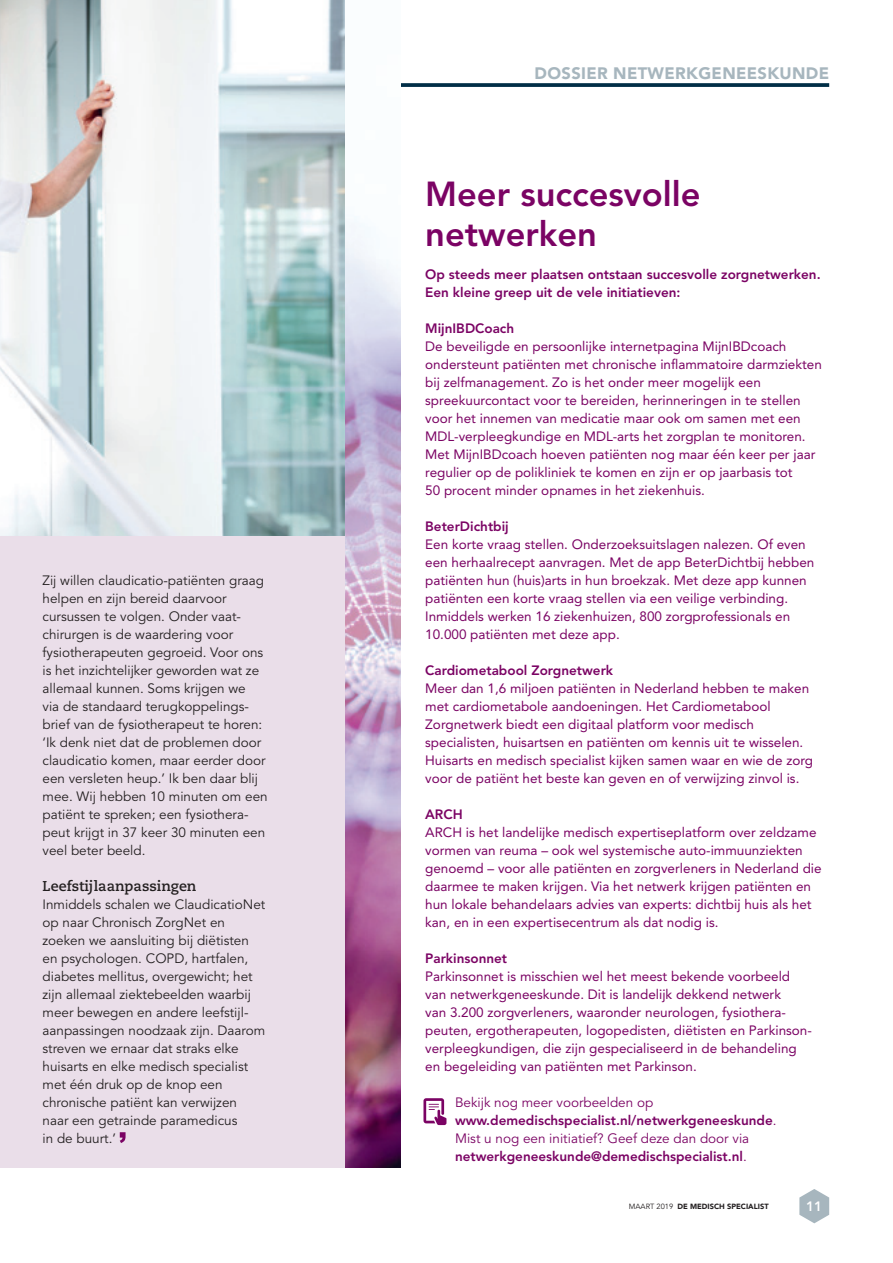
<style>
.page{position:relative;width:893px;height:1263px;background:#fff}
.page>*{position:absolute;margin:0;border:0;box-sizing:border-box;transform-origin:0 0}
.t1{font:800 34.5px/40.5px "Avenir LT";color:#7b0364}
.t2{font:900 16.5px "Avenir LT";letter-spacing:.02em;color:#a7b6be}
.t3{font:700 14.25px "Caecilia";color:#231f20}
.t4{font:13.5px/18px "Avenir LT";color:#7b0364}
.t5{font:13.5px/18px "Avenir";color:#231f20}
.t6{font:800 13.5px/18px "Avenir LT";color:#7b0364}
.t7{font:800 13.5px/18px "Avenir";color:#7b0364}
.t8{font:800 13.5px "Avenir";color:#fff}
.t9{font:900 7.5px "Avenir LT";color:#231f20}
.s1{font-weight:400}
</style>
<div class="page">
<div style="left:0;top:117px;width:345px;height:1050px;background:#eadee9"></div>
<svg style="left:799px;top:1189px;width:30px;height:34px"></svg>
<svg style="left:401px;top:83px;width:428px;height:4px;background:#0f3a51"></svg>
<img style="left:0;top:0;width:345px;height:536px">
<svg style="left:120px;top:1132px;width:6px;height:11px"></svg>
<svg style="left:423px;top:1098px;width:23px;height:27px"></svg>
<img style="left:345px;top:216px;width:55px;height:951px">
<p class="t5" style="left:43px;top:572px;width:227px">Zij willen claudicatio-patiënten graag helpen en zijn bereid daarvoor cursussen te volgen. Onder vaat&shy;chirurgen is de waardering voor fysiotherapeuten gegroeid. Voor ons is het inzichtelijker geworden wat ze allemaal kunnen. Soms krijgen we<br>via de standaard terugkoppelings&shy;brief van de fysiotherapeut te horen: ‘Ik denk niet dat de problemen door claudicatio komen, maar eerder door een versleten heup.’ Ik ben daar blij mee. Wij hebben 10 minuten om een patiënt te spreken; een fysiothera&shy;peut krijgt in 37 keer 30 minuten een veel beter beeld.</p>
<p class="t3" style="left:43px;top:878px;width:155px">Leefstijlaanpassingen</p>
<p class="t5" style="left:43px;top:896px;width:224px">Inmiddels schalen we ClaudicatioNet op naar Chronisch ZorgNet en zoeken we aansluiting bij diëtisten en psychologen. COPD, hartfalen, diabetes mellitus, overgewicht; het zijn allemaal ziektebeelden waarbij meer bewegen en andere leefstijl&shy;aanpassingen noodzaak zijn. Daarom streven we ernaar dat straks elke huisarts en elke medisch specialist met één druk op de knop een chronische patiënt kan verwijzen naar een getrainde paramedicus<br>in de buurt.’</p>
<p class="t2" style="left:535px;top:63px;width:296px">DOSSIER NETWERKGENEESKUNDE</p>
<h1 class="t1" style="left:425px;top:174px;width:277px">Meer succesvolle netwerken</h1>
<p class="t6" style="left:425px;top:265px;width:397px">Op steeds meer plaatsen ontstaan succesvolle zorgnetwerken.<br>Een kleine greep uit de vele initiatieven:</p>
<p class="t6" style="left:425px;top:319px;width:91px">MijnIBDCoach</p>
<p class="t4" style="left:425px;top:337px;width:398px">De beveiligde en persoonlijke internetpagina MijnIBDcoach ondersteunt patiënten met chronische inflammatoire darmziekten bij zelfmanagement. Zo is het onder meer mogelijk een spreekuurcontact voor te bereiden, herinneringen in te stellen voor het innemen van medicatie maar ook om samen met een MDL-verpleegkundige en MDL-arts het zorgplan te monitoren.<br>Met MijnIBDcoach hoeven patiënten nog maar één keer per jaar regulier op de polikliniek te komen en zijn er op jaarbasis tot<br>50 procent minder opnames in het ziekenhuis.</p>
<p class="t6" style="left:425px;top:517px;width:85px">BeterDichtbij</p>
<p class="t4" style="left:425px;top:535px;width:391px">Een korte vraag stellen. Onderzoeksuitslagen nalezen. Of even een herhaalrecept aanvragen. Met de app BeterDichtbij hebben patiënten hun (huis)arts in hun broekzak. Met deze app kunnen patiënten een korte vraag stellen via een veilige verbinding.<br>Inmiddels werken 16 ziekenhuizen, 800 zorgprofessionals en 10.000 patiënten met deze app.</p>
<p class="t6" style="left:425px;top:661px;width:189px">Cardiometabool Zorgnetwerk</p>
<p class="t4" style="left:425px;top:679px;width:389px">Meer dan 1,6 miljoen patiënten in Nederland hebben te maken met cardiometabole aandoeningen. Het Cardiometabool Zorgnetwerk biedt een digitaal platform voor medisch specialisten, huisartsen en patiënten om kennis uit te wisselen.<br>Huisarts en medisch specialist kijken samen waar en wie de zorg voor de patiënt het beste kan geven en of verwijzing zinvol is.</p>
<p class="t6" style="left:425px;top:805px;width:39px">ARCH</p>
<p class="t4" style="left:425px;top:823px;width:398px">ARCH is het landelijke medisch expertiseplatform over zeldzame vormen van reuma – ook wel systemische auto-immuunziekten genoemd – voor alle patiënten en zorgverleners in Nederland die daarmee te maken krijgen. Via het netwerk krijgen patiënten en hun lokale behandelaars advies van experts: dichtbij huis als het kan, en in een expertisecentrum als dat nodig is.</p>
<p class="t6" style="left:425px;top:949px;width:83px">Parkinsonnet</p>
<p class="t4" style="left:425px;top:967px;width:387px">Parkinsonnet is misschien wel het meest bekende voorbeeld van netwerkgeneeskunde. Dit is landelijk dekkend netwerk<br>van 3.200 zorgverleners, waaronder neurologen, fysiothera&shy;peuten, ergotherapeuten, logopedisten, diëtisten en Parkinson&shy;verpleegkundigen, die zijn gespecialiseerd in de behandeling en begeleiding van patiënten met Parkinson.</p>
<p class="t7" style="left:455px;top:1093px;width:323px"><span class="s1">Bekijk nog meer voorbeelden op </span>www.demedischspecialist.nl/netwerkgeneeskunde<span class="s1">.<br>Mist u nog een initiatief? Geef deze dan door via </span>netwerkgeneeskunde@demedischspecialist.nl<span class="s1">.</span></p>
<p class="t9" style="left:629px;top:1202px;width:141px"><span class="s1">MAART 2019</span> DE MEDISCH SPECIALIST</p>
<p class="t8" style="left:806px;top:1198px;width:17px">11</p>
</div>
